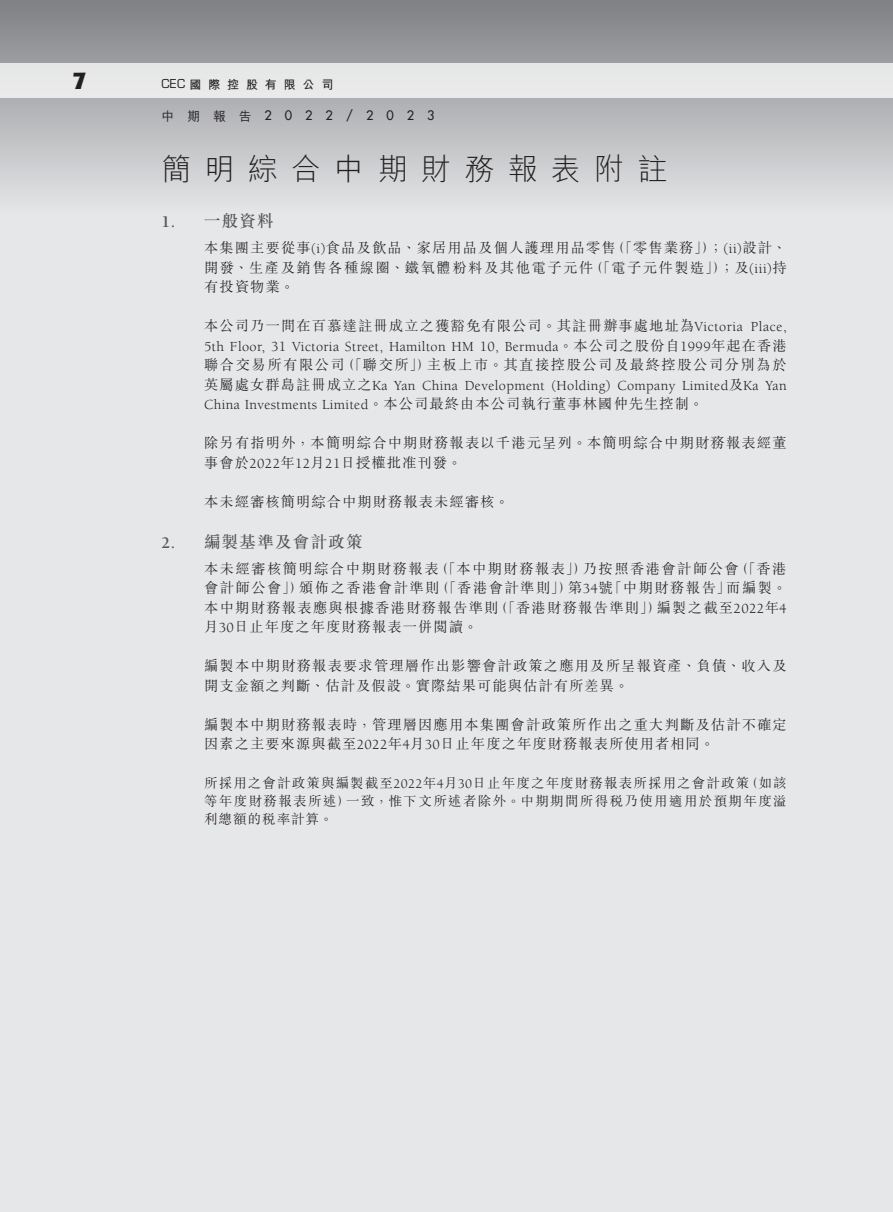
<style>
.page{position:relative;width:893px;height:1212px;background:#e6e7e9}
.page>*{position:absolute;margin:0;border:0;box-sizing:border-box;transform-origin:0 0}
.t1{font:300 30px "M Hei HK";letter-spacing:.44em;color:#231f20}
.t2{font:700 24px "Formata";color:#231f20}
._01_H1{font:500 16.5px "M Sung HK";letter-spacing:.075em;color:#57585a}
._00_txt{font:300 14.25px/19.5px "M Sung HK";letter-spacing:.08em;color:#231f20}
._00_txt-2{font:14.25px/19.5px "Berkeley Std";letter-spacing:.025em;color:#231f20;text-align:justify}
._06_Notes{font:300 13.5px/18px "M Sung HK";letter-spacing:.1em;color:#231f20;text-align:justify}
.t3{font:500 12.75px "Futura Std";letter-spacing:1.02em;color:#231f20}
.t4{font:700 12px "M Hei HK";letter-spacing:.57em;color:#231f20}
.s1{font-family:"Eurostile LT Std";font-weight:400}
.s2{font-family:"M Hei HK"}
.s3{font-family:"Berkeley Std";font-weight:700}
.s4{font-family:"Berkeley Std";font-weight:400}
.s5{font-family:"M Sung HK";font-weight:300}
</style>
<div class="page">
<svg style="left:0;top:0;width:893px;height:193px;background:#aeafb2"></svg>
<div style="left:0;top:64px;width:893px;height:34px;background:#e8e8e9"></div>
<h2 class="t2" style="left:73px;top:66px;width:15px">7</h2>
<p class="t4" style="left:162px;top:76px;width:173px"><span class="s1">CEC</span> 國際控股有限公司</p>
<p class="t3" style="left:162px;top:108px;width:274px"><span class="s2">中期報告</span>2022/2023</p>
<h1 class="t1" style="left:162px;top:148px;width:507px">簡明綜合中期財務報表附註</h1>
<p class="_01_H1" style="left:162px;top:210px;width:114px"><span class="s3">1.</span> 一般資料</p>
<p class="_00_txt" style="left:204px;top:238px;width:584px;text-align:justify">本集團主要從事<span class="s4">(i)</span>食品及飲品、家居用品及個人護理用品零售（「零售業務」）；<span class="s4">(ii)</span>設計、開發、生產及銷售各種線圈、鐵氧體粉料及其他電子元件（「電子元件製造」）；及<span class="s4">(iii)</span>持有投資物業。</p>
<p class="_00_txt-2" style="left:204px;top:317px;width:584px"><span class="s5">本公司乃一間在百慕達註冊成立之獲豁免有限公司。其註冊辦事處地址為</span>Victoria Place, 5th Floor, 31 Victoria Street, Hamilton HM 10, Bermuda<span class="s5">。本公司之股份自</span>1999<span class="s5">年起在香港聯合交易所有限公司（「聯交所」）主板上市。其直接控股公司及最終控股公司分別為於英屬處女群島註冊成立之</span>Ka Yan China Development (Holding) Company Limited<span class="s5">及</span>Ka Yan China Investments Limited<span class="s5">。本公司最終由本公司執行董事林國仲先生控制。</span></p>
<p class="_00_txt" style="left:204px;top:433px;width:584px">除另有指明外，本簡明綜合中期財務報表以千港元呈列。本簡明綜合中期財務報表經董事會於<span class="s4">2022</span>年<span class="s4">12</span>月<span class="s4">21</span>日授權批准刊發。</p>
<p class="_00_txt" style="left:204px;top:491px;width:306px">本未經審核簡明綜合中期財務報表未經審核。</p>
<p class="_01_H1" style="left:162px;top:530px;width:203px"><span class="s3">2.</span> 編製基準及會計政策</p>
<p class="_00_txt" style="left:204px;top:558px;width:584px;text-align:justify">本未經審核簡明綜合中期財務報表（「本中期財務報表」）乃按照香港會計師公會（「香港會計師公會」）頒佈之香港會計準則（「香港會計準則」）第<span class="s4">34</span>號「中期財務報告」而編製。本中期財務報表應與根據香港財務報告準則（「香港財務報告準則」）編製之截至<span class="s4">2022</span>年<span class="s4">4</span>月<span class="s4">30</span>日止年度之年度財務報表一併閱讀。</p>
<p class="_00_txt" style="left:204px;top:656px;width:584px">編製本中期財務報表要求管理層作出影響會計政策之應用及所呈報資產、負債、收入及開支金額之判斷、估計及假設。實際結果可能與估計有所差異。</p>
<p class="_00_txt" style="left:204px;top:714px;width:584px">編製本中期財務報表時，管理層因應用本集團會計政策所作出之重大判斷及估計不確定因素之主要來源與截至<span class="s4">2022</span>年<span class="s4">4</span>月<span class="s4">30</span>日止年度之年度財務報表所使用者相同。</p>
<p class="_06_Notes" style="left:204px;top:773px;width:584px">所採用之會計政策與編製截至<span class="s4">2022</span>年<span class="s4">4</span>月<span class="s4">30</span>日止年度之年度財務報表所採用之會計政策（如該等年度財務報表所述）一致，惟下文所述者除外。中期期間所得稅乃使用適用於預期年度溢利總額的稅率計算。</p>
</div>
